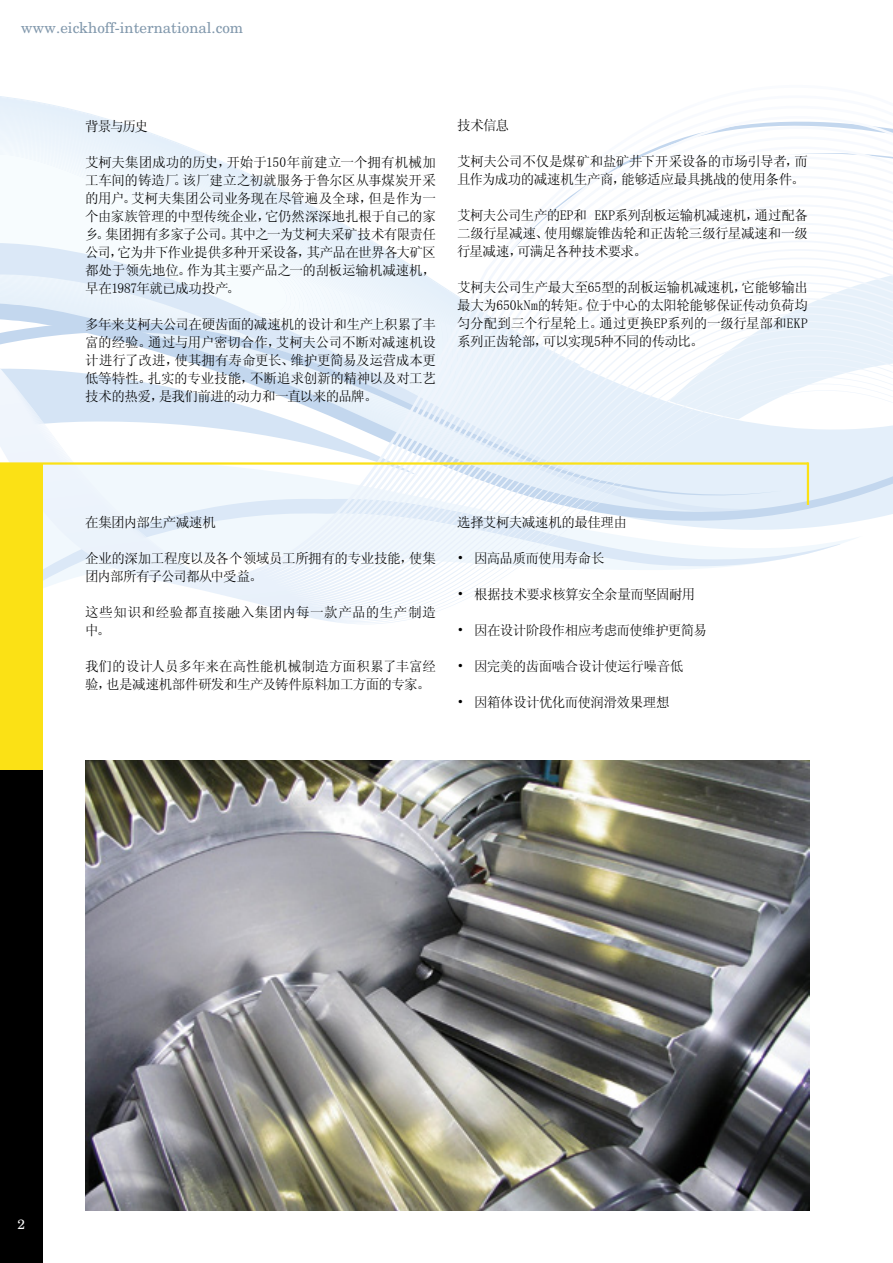
<style>
.page{position:relative;width:893px;height:1263px;background:#fff}
.page>*{position:absolute;margin:0;border:0;box-sizing:border-box;transform-origin:0 0}
.t1{font:15px "New Century Schlbk";color:#8198ac}
.t2{font:13.8px/18px "Sim Sun";letter-spacing:-.03em;color:#000;text-align:justify}
.t3{font:13.8px/18px "Sim Sun";letter-spacing:.04em;color:#000}
.t4{font:13.8px "Sim Sun";letter-spacing:-.05em;color:#000}
.t5{font:13.5px "New Century Schlbk";color:#fff}
</style>
<div class="page">
<svg style="left:0;top:152px;width:312px;height:70px;fill:#f3f9fd"></svg>
<svg style="left:539px;top:121px;width:354px;height:101px"></svg>
<svg style="left:0;top:222px;width:893px;height:47px"></svg>
<svg style="left:0;top:269px;width:893px;height:355px"></svg>
<img style="left:85px;top:761px;width:724px;height:450px">
<div style="left:0;top:765px;width:43px;height:498px;background:#000"></div>
<div style="left:0;top:463px;width:43px;height:307px;background:#fbe115"></div>
<hr style="left:0;top:462px;width:808px;height:3px;background:#fbe115">
<hr style="left:807px;top:462px;width:2px;height:43px;background:#fbe115">
<p class="t1" style="left:21px;top:19px;width:223px">www.eickhoff-international.com</p>
<p class="t2" style="left:85px;top:117px;width:65px">背景与历史</p>
<p class="t2" style="left:85px;top:153px;width:352px">艾柯夫集团成功的历史，开始于150年前建立一个拥有机械加工车间的铸造厂。该厂建立之初就服务于鲁尔区从事煤炭开采的用户。艾柯夫集团公司业务现在尽管遍及全球，但是作为一个由家族管理的中型传统企业，它仍然深深地扎根于自己的家乡。集团拥有多家子公司。其中之一为艾柯夫采矿技术有限责任公司，它为井下作业提供多种开采设备，其产品在世界各大矿区都处于领先地位。作为其主要产品之一的刮板运输机减速机，早在1987年就已成功投产。</p>
<p class="t2" style="left:85px;top:315px;width:352px">多年来艾柯夫公司在硬齿面的减速机的设计和生产上积累了丰富的经验。通过与用户密切合作，艾柯夫公司不断对减速机设计进行了改进，使其拥有寿命更长、维护更简易及运营成本更低等特性。扎实的专业技能，不断追求创新的精神以及对工艺技术的热爱，是我们前进的动力和一直以来的品牌。</p>
<p class="t2" style="left:457px;top:117px;width:53px">技术信息</p>
<p class="t2" style="left:457px;top:153px;width:352px">艾柯夫公司不仅是煤矿和盐矿井下开采设备的市场引导者，而且作为成功的减速机生产商，能够适应最具挑战的使用条件。</p>
<p class="t2" style="left:457px;top:207px;width:352px">艾柯夫公司生产的EP和 EKP系列刮板运输机减速机，通过配备二级行星减速、使用螺旋锥齿轮和正齿轮三级行星减速和一级行星减速，可满足各种技术要求。</p>
<p class="t2" style="left:457px;top:279px;width:352px">艾柯夫公司生产最大至65型的刮板运输机减速机，它能够输出最大为650kNm的转矩。位于中心的太阳轮能够保证传动负荷均匀分配到三个行星轮上。通过更换EP系列的一级行星部和EKP系列正齿轮部，可以实现5种不同的传动比。</p>
<p class="t2" style="left:85px;top:513px;width:132px">在集团内部生产减速机</p>
<p class="t2" style="left:85px;top:549px;width:352px">企业的深加工程度以及各个领域员工所拥有的专业技能，使集团内部所有子公司都从中受益。</p>
<p class="t3" style="left:85px;top:603px;width:352px">这些知识和经验都直接融入集团内每一款产品的生产制造中。</p>
<p class="t2" style="left:85px;top:657px;width:352px">我们的设计人员多年来在高性能机械制造方面积累了丰富经验，也是减速机部件研发和生产及铸件原料加工方面的专家。</p>
<p class="t2" style="left:457px;top:513px;width:171px">选择艾柯夫减速机的最佳理由</p>
<p class="t2" style="left:457px;top:549px;width:149px">• 因高品质而使用寿命长</p>
<p class="t2" style="left:457px;top:585px;width:240px">• 根据技术要求核算安全余量而坚固耐用</p>
<p class="t4" style="left:457px;top:623px;width:251px">• 因在设计阶段作相应考虑而使维护更简易</p>
<p class="t2" style="left:457px;top:657px;width:228px">• 因完美的齿面啮合设计使运行噪音低</p>
<p class="t2" style="left:457px;top:693px;width:214px">• 因箱体设计优化而使润滑效果理想</p>
<p class="t5" style="left:18px;top:1216px;width:9px">2</p>
</div>
